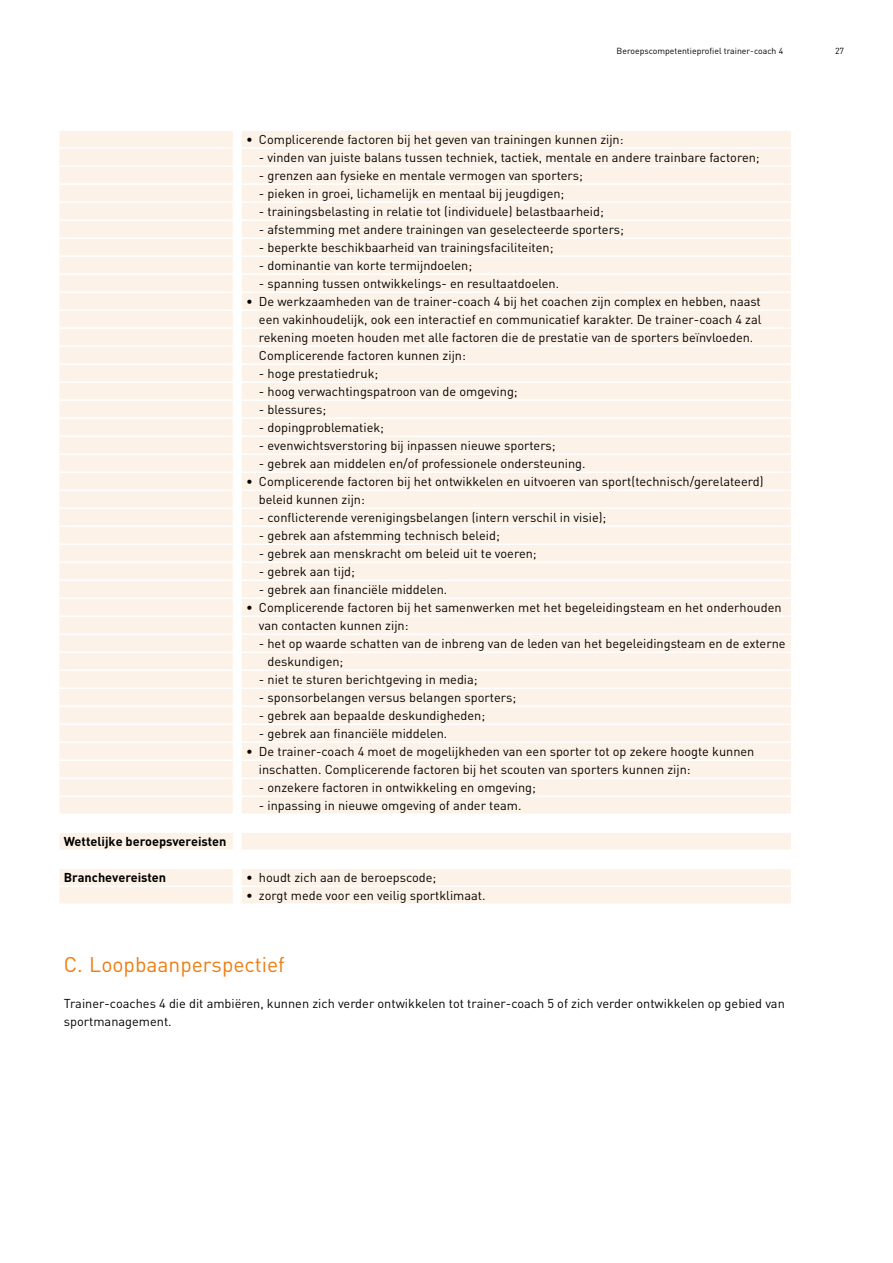
<style>
.page{position:relative;width:893px;height:1263px;background:#fff}
.page>*{position:absolute;margin:0;border:0;box-sizing:border-box;transform-origin:0 0}
.t1{font:21px "DIN";color:#ee7d11}
.t2{font:12.75px/18px "DIN";color:#000}
.t3{font:700 12.75px "DIN";color:#000}
.t4{font:8.7px "DIN";color:#000}
</style>
<div class="page">
<div style="left:60px;top:131px;width:731px;height:16px;background:#fdf2e7"></div>
<div style="left:60px;top:149px;width:731px;height:16px;background:#fdf2e7"></div>
<div style="left:60px;top:167px;width:731px;height:16px;background:#fdf2e7"></div>
<div style="left:60px;top:185px;width:731px;height:16px;background:#fdf2e7"></div>
<div style="left:60px;top:203px;width:731px;height:16px;background:#fdf2e7"></div>
<div style="left:60px;top:221px;width:731px;height:16px;background:#fdf2e7"></div>
<div style="left:60px;top:239px;width:731px;height:16px;background:#fdf2e7"></div>
<div style="left:60px;top:257px;width:731px;height:16px;background:#fdf2e7"></div>
<div style="left:60px;top:275px;width:731px;height:16px;background:#fdf2e7"></div>
<div style="left:60px;top:293px;width:731px;height:16px;background:#fdf2e7"></div>
<div style="left:60px;top:311px;width:731px;height:16px;background:#fdf2e7"></div>
<div style="left:60px;top:329px;width:731px;height:16px;background:#fdf2e7"></div>
<div style="left:60px;top:347px;width:731px;height:16px;background:#fdf2e7"></div>
<div style="left:60px;top:365px;width:731px;height:16px;background:#fdf2e7"></div>
<div style="left:60px;top:383px;width:731px;height:16px;background:#fdf2e7"></div>
<div style="left:60px;top:401px;width:731px;height:16px;background:#fdf2e7"></div>
<div style="left:60px;top:419px;width:731px;height:16px;background:#fdf2e7"></div>
<div style="left:60px;top:437px;width:731px;height:16px;background:#fdf2e7"></div>
<div style="left:60px;top:455px;width:731px;height:16px;background:#fdf2e7"></div>
<div style="left:60px;top:473px;width:731px;height:16px;background:#fdf2e7"></div>
<div style="left:60px;top:491px;width:731px;height:16px;background:#fdf2e7"></div>
<div style="left:60px;top:509px;width:731px;height:16px;background:#fdf2e7"></div>
<div style="left:60px;top:527px;width:731px;height:16px;background:#fdf2e7"></div>
<div style="left:60px;top:545px;width:731px;height:16px;background:#fdf2e7"></div>
<div style="left:60px;top:563px;width:731px;height:16px;background:#fdf2e7"></div>
<div style="left:60px;top:581px;width:731px;height:16px;background:#fdf2e7"></div>
<div style="left:60px;top:599px;width:731px;height:16px;background:#fdf2e7"></div>
<div style="left:60px;top:617px;width:731px;height:16px;background:#fdf2e7"></div>
<div style="left:60px;top:635px;width:731px;height:16px;background:#fdf2e7"></div>
<div style="left:60px;top:653px;width:731px;height:16px;background:#fdf2e7"></div>
<div style="left:60px;top:671px;width:731px;height:16px;background:#fdf2e7"></div>
<div style="left:60px;top:689px;width:731px;height:16px;background:#fdf2e7"></div>
<div style="left:60px;top:707px;width:731px;height:16px;background:#fdf2e7"></div>
<div style="left:60px;top:725px;width:731px;height:16px;background:#fdf2e7"></div>
<div style="left:60px;top:743px;width:731px;height:16px;background:#fdf2e7"></div>
<div style="left:60px;top:761px;width:731px;height:16px;background:#fdf2e7"></div>
<div style="left:60px;top:779px;width:731px;height:16px;background:#fdf2e7"></div>
<div style="left:60px;top:797px;width:731px;height:16px;background:#fdf2e7"></div>
<div style="left:60px;top:833px;width:731px;height:16px;background:#fdf2e7"></div>
<div style="left:60px;top:869px;width:731px;height:16px;background:#fdf2e7"></div>
<div style="left:60px;top:887px;width:731px;height:16px;background:#fdf2e7"></div>
<div style="left:233px;top:108px;width:9px;height:801px;background:#fff"></div>
<p class="t4" style="left:617px;top:45px;width:168px">Beroepscompetentieprofiel trainer-coach 4</p>
<p class="t2" style="left:246px;top:130px;width:379px">• Complicerende factoren bij het geven van trainingen kunnen zijn:</p>
<p class="t2" style="left:259px;top:148px;width:502px">- vinden van juiste balans tussen techniek, tactiek, mentale en andere trainbare factoren;</p>
<p class="t2" style="left:259px;top:166px;width:326px">- grenzen aan fysieke en mentale vermogen van sporters;</p>
<p class="t2" style="left:259px;top:184px;width:307px">- pieken in groei, lichamelijk en mentaal bij jeugdigen;</p>
<p class="t2" style="left:259px;top:202px;width:346px">- trainingsbelasting in relatie tot (individuele) belastbaarheid;</p>
<p class="t2" style="left:259px;top:220px;width:367px">- afstemming met andere trainingen van geselecteerde sporters;</p>
<p class="t2" style="left:259px;top:238px;width:296px">- beperkte beschikbaarheid van trainingsfaciliteiten;</p>
<p class="t2" style="left:259px;top:256px;width:215px">- dominantie van korte termijndoelen;</p>
<p class="t2" style="left:259px;top:274px;width:302px">- spanning tussen ontwikkelings- en resultaatdoelen.</p>
<p class="t2" style="left:259px;top:292px;width:504px;text-indent:-13px">• De werkzaamheden van de trainer-coach 4 bij het coachen zijn complex en hebben, naast een vakinhoudelijk, ook een interactief en communicatief karakter. De trainer-coach 4 zal rekening moeten houden met alle factoren die de prestatie van de sporters beïnvloeden.<br>Complicerende factoren kunnen zijn:</p>
<p class="t2" style="left:259px;top:364px;width:121px">- hoge prestatiedruk;</p>
<p class="t2" style="left:259px;top:382px;width:260px">- hoog verwachtingspatroon van de omgeving;</p>
<p class="t2" style="left:259px;top:400px;width:69px">- blessures;</p>
<p class="t2" style="left:259px;top:418px;width:127px">- dopingproblematiek;</p>
<p class="t2" style="left:259px;top:436px;width:298px">- evenwichtsverstoring bij inpassen nieuwe sporters;</p>
<p class="t2" style="left:259px;top:454px;width:328px">- gebrek aan middelen en/of professionele ondersteuning.</p>
<p class="t2" style="left:259px;top:472px;width:506px;text-indent:-13px">• Complicerende factoren bij het ontwikkelen en uitvoeren van sport(technisch/gerelateerd) beleid kunnen zijn:</p>
<p class="t2" style="left:259px;top:508px;width:349px">- conflicterende verenigingsbelangen (intern verschil in visie);</p>
<p class="t2" style="left:259px;top:526px;width:242px">- gebrek aan afstemming technisch beleid;</p>
<p class="t2" style="left:259px;top:544px;width:279px">- gebrek aan menskracht om beleid uit te voeren;</p>
<p class="t2" style="left:259px;top:562px;width:98px">- gebrek aan tijd;</p>
<p class="t2" style="left:259px;top:580px;width:190px">- gebrek aan financiële middelen.</p>
<p class="t2" style="left:259px;top:598px;width:524px;text-indent:-13px">• Complicerende factoren bij het samenwerken met het begeleidingsteam en het onderhouden van contacten kunnen zijn:</p>
<p class="t2" style="left:267px;top:634px;width:520px;text-indent:-9px">- het op waarde schatten van de inbreng van de leden van het begeleidingsteam en de externe deskundigen;</p>
<p class="t2" style="left:259px;top:670px;width:220px">- niet te sturen berichtgeving in media;</p>
<p class="t2" style="left:259px;top:688px;width:259px">- sponsorbelangen versus belangen sporters;</p>
<p class="t2" style="left:259px;top:706px;width:228px">- gebrek aan bepaalde deskundigheden;</p>
<p class="t2" style="left:259px;top:724px;width:190px">- gebrek aan financiële middelen.</p>
<p class="t2" style="left:259px;top:742px;width:497px;text-indent:-13px">• De trainer-coach 4 moet de mogelijkheden van een sporter tot op zekere hoogte kunnen inschatten. Complicerende factoren bij het scouten van sporters kunnen zijn:</p>
<p class="t2" style="left:259px;top:778px;width:279px">- onzekere factoren in ontwikkeling en omgeving;</p>
<p class="t2" style="left:259px;top:796px;width:264px">- inpassing in nieuwe omgeving of ander team.</p>
<p class="t3" style="left:64px;top:833px;width:164px">Wettelijke beroepsvereisten</p>
<p class="t3" style="left:64px;top:869px;width:104px">Branchevereisten</p>
<p class="t2" style="left:246px;top:868px;width:192px">• houdt zich aan de beroepscode;</p>
<p class="t2" style="left:246px;top:886px;width:241px">• zorgt mede voor een veilig sportklimaat.</p>
<h1 class="t1" style="left:64px;top:951px;width:223px">C. Loopbaanperspectief</h1>
<p class="t2" style="left:64px;top:994px;width:722px">Trainer-coaches 4 die dit ambiëren, kunnen zich verder ontwikkelen tot trainer-coach 5 of zich verder ontwikkelen op gebied van sportmanagement.</p>
<p class="t4" style="left:835px;top:45px;width:11px">27</p>
</div>
